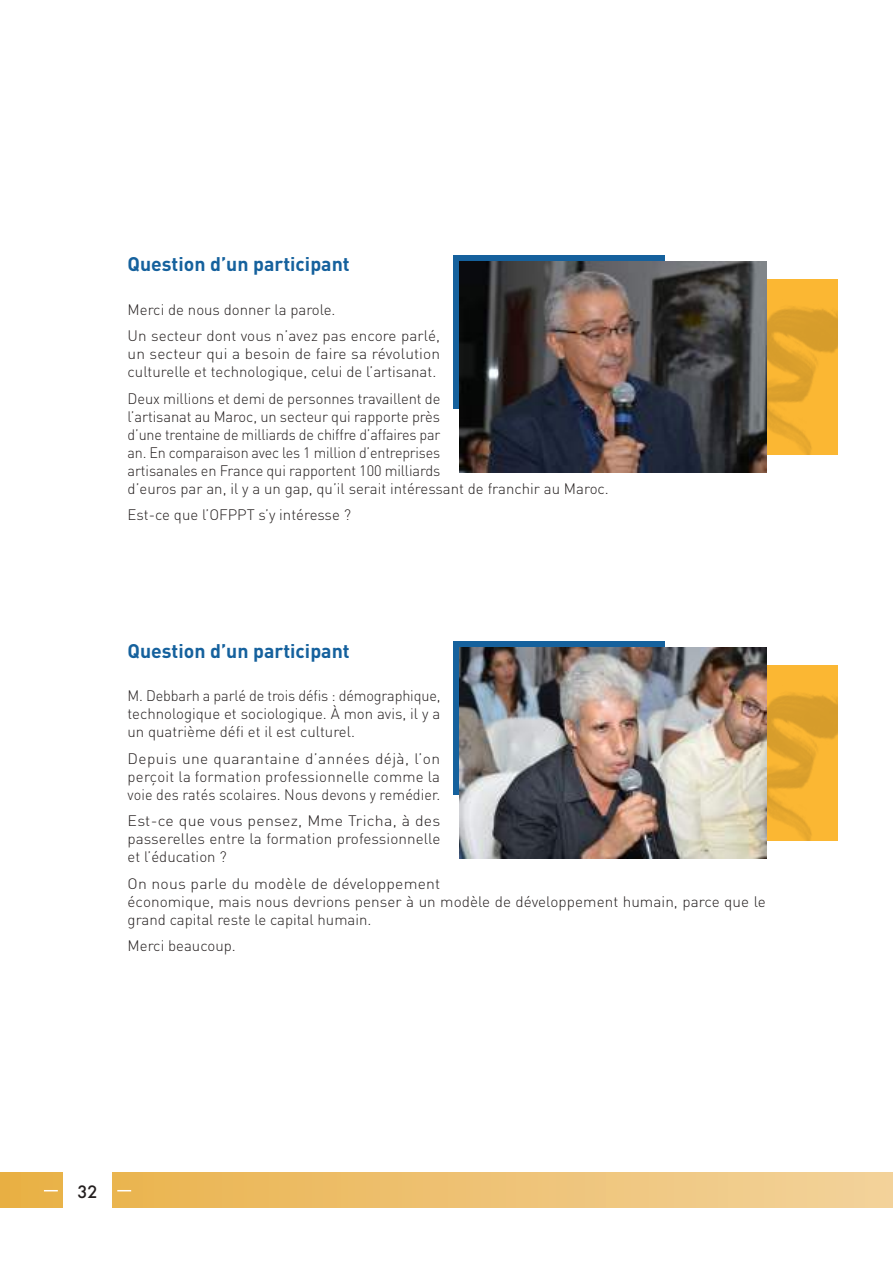
<style>
.page{position:relative;width:893px;height:1263px;background:#fff}
.page>*{position:absolute;margin:0;border:0;box-sizing:border-box;transform-origin:0 0}
.t1{font:700 19.5px "DIN";color:#15619d}
.t2{font:500 16.5px "Futura";color:#241f1f}
.t3{font:300 15px/18px "DIN";color:#241f1f}
.t4{font:300 15px/18px "DIN";color:#241f1f;scale:1.05 1}
.t5{font:300 15px/18px "DIN";color:#241f1f;text-align:justify;scale:.96 1}
.t6{font:300 15px/18px "DIN";color:#241f1f;text-align:justify;scale:1.06 1}
</style>
<div class="page">
<div style="left:0;top:1172px;width:893px;height:36px;background:linear-gradient(to right,#e9b045,#f3d29c)"></div>
<svg style="left:44px;top:1190px;width:14px;height:1px"></svg>
<svg style="left:117px;top:1190px;width:14px;height:1px"></svg>
<div style="left:64px;top:1161px;width:48px;height:59px;background:#fff"></div>
<div style="left:453px;top:641px;width:211px;height:154px;background:#15619d"></div>
<img style="left:766px;top:665px;width:71px;height:176px">
<img style="left:459px;top:647px;width:307px;height:211px">
<div style="left:453px;top:255px;width:211px;height:154px;background:#15619d"></div>
<img style="left:766px;top:279px;width:71px;height:176px">
<img style="left:459px;top:261px;width:307px;height:211px">
<h1 class="t1" style="left:128px;top:252px;width:224px">Question d’un participant</h1>
<p class="t3" style="left:128px;top:296px;width:314px;line-height:26.5px">Merci de nous donner la parole.<br>Un secteur dont vous n’avez pas encore parlé,</p>
<p class="t3" style="left:128px;top:345px;width:314px">un secteur qui a besoin de faire sa révolution culturelle et technologique, celui de l’artisanat.</p>
<p class="t3" style="left:128px;top:389px;width:483px">Deux millions et demi de personnes travaillent de<br>l’artisanat au Maroc, un secteur qui rapporte près<br>d’une trentaine de milliards de chiffre d’affaires par<br>an. En comparaison avec les 1 million d’entreprises<br>artisanales en France qui rapportent 100 milliards<br>d’euros par an, il y a un gap, qu’il serait intéressant de franchir au Maroc.</p>
<p class="t3" style="left:128px;top:506px;width:225px">Est-ce que l’OFPPT s’y intéresse ?</p>
<h1 class="t1" style="left:128px;top:638px;width:224px">Question d’un participant</h1>
<p class="t5" style="left:128px;top:687px;width:327px">M. Debbarh a parlé de trois défis : démographique, technologique et sociologique. À mon avis, il y a un quatrième défi et il est culturel.</p>
<p class="t3" style="left:128px;top:749px;width:314px;text-align:justify">Depuis une quarantaine d’années déjà, l’on perçoit la formation professionnelle comme la voie des ratés scolaires. Nous devons y remédier.</p>
<p class="t6" style="left:128px;top:812px;width:297px">Est-ce que vous pensez, Mme Tricha, à des passerelles entre la formation professionnelle et l’éducation ?</p>
<p class="t4" style="left:128px;top:874px;width:609px">On nous parle du modèle de développement<br>économique, mais nous devrions penser à un modèle de développement humain, parce que le grand capital reste le capital humain.</p>
<p class="t3" style="left:128px;top:937px;width:110px">Merci beaucoup.</p>
<p class="t2" style="left:77px;top:1180px;width:22px">32</p>
</div>
